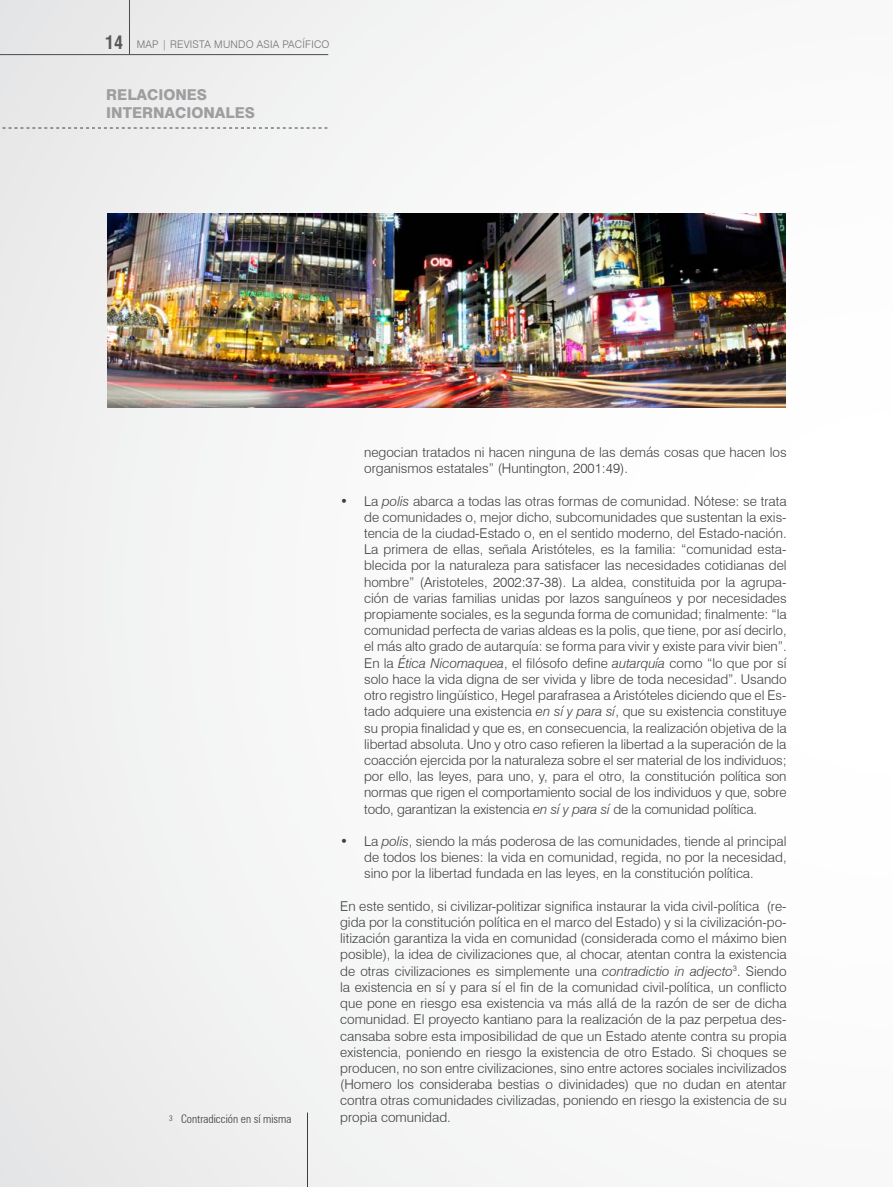
<style>
.page{position:relative;width:893px;height:1187px;background:#fff}
.page>*{position:absolute;margin:0;border:0;box-sizing:border-box;transform-origin:0 0}
.t1{font:800 15px/18px "Swiss 721 BT";color:#9c9e9f}
.t2{font:300 13.5px/16.2px "Swiss 721 BT";color:#3e3d40;text-align:justify}
.t3{font:300 condensed 11.7px "Zurich BT";color:#3e3d40}
.t4{font:300 10.5px "Swiss 721 BT";letter-spacing:.02em;color:#707172}
.s1{font-weight:700;font-stretch:condensed;font-size:18px;color:#58585a}
.s2{font-style:italic}
.s3{font-size:7.8px}
</style>
<div class="page">
<div style="left:0;top:0;width:893px;height:1186px;background:linear-gradient(to right,#ededee,#fff)"></div>
<hr style="left:0;top:54px;width:328px;height:1px;background:#4b4b4d">
<hr style="left:129px;top:0;width:1px;height:55px;background:#4b4b4d">
<hr style="left:307px;top:1112px;width:1px;height:74px;background:#3e3d40">
<img style="left:107px;top:213px;width:679px;height:194px">
<svg style="left:0;top:128px;width:327px;height:1px"></svg>
<p class="t4" style="left:105px;top:38px;width:226px"><span class="s1">14</span> MAP | REVISTA MUNDO ASIA PACÍFICO</p>
<p class="t1" style="left:106px;top:85px;width:150px">RELACIONES<br>INTERNACIONALES</p>
<p class="t2" style="left:364px;top:444px;width:424px">negocian tratados ni hacen ninguna de las demás cosas que hacen los organismos estatales” (Huntington, 2001:49).</p>
<p class="t2" style="left:364px;top:492px;width:424px;text-indent:-24px">• La <span class="s2">polis</span> abarca a todas las otras formas de comunidad. Nótese: se trata de comunidades o, mejor dicho, subcomunidades que sustentan la exis&shy;tencia de la ciudad-Estado o, en el sentido moderno, del Estado-nación.<br>La primera de ellas, señala Aristóteles, es la familia: “comunidad esta&shy;blecida por la naturaleza para satisfacer las necesidades cotidianas del hombre” (Aristoteles, 2002:37-38). La aldea, constituida por la agrupa&shy;ción de varias familias unidas por lazos sanguíneos y por necesidades propiamente sociales, es la segunda forma de comunidad; finalmente: “la comunidad perfecta de varias aldeas es la polis, que tiene, por así decirlo, el más alto grado de autarquía: se forma para vivir y existe para vivir bien”.<br>En la <span class="s2">Ética Nicomaquea</span>, el filósofo define <span class="s2">autarquía</span> como “lo que por sí solo hace la vida digna de ser vivida y libre de toda necesidad”. Usando otro registro lingüístico, Hegel parafrasea a Aristóteles diciendo que el Es&shy;tado adquiere una existencia <span class="s2">en sí y para sí</span>, que su existencia constituye su propia finalidad y que es, en consecuencia, la realización objetiva de la libertad absoluta. Uno y otro caso refieren la libertad a la superación de la coacción ejercida por la naturaleza sobre el ser material de los individuos; por ello, las leyes, para uno, y, para el otro, la constitución política son normas que rigen el comportamiento social de los individuos y que, sobre todo, garantizan la existencia <span class="s2">en sí y para sí</span> de la comunidad política.</p>
<p class="t2" style="left:364px;top:833px;width:424px;text-indent:-24px">• La <span class="s2">polis</span>, siendo la más poderosa de las comunidades, tiende al principal de todos los bienes: la vida en comunidad, regida, no por la necesidad, sino por la libertad fundada en las leyes, en la constitución política.</p>
<p class="t2" style="left:340px;top:897px;width:448px">En este sentido, si civilizar-politizar significa instaurar la vida civil-política (re&shy;gida por la constitución política en el marco del Estado) y si la civilización-po&shy;litización garantiza la vida en comunidad (considerada como el máximo bien posible), la idea de civilizaciones que, al chocar, atentan contra la existencia de otras civilizaciones es simplemente una <span class="s2">contradictio in adjecto</span><sup>3</sup>. Siendo la existencia en sí y para sí el fin de la comunidad civil-política, un conflicto que pone en riesgo esa existencia va más allá de la razón de ser de dicha comunidad. El proyecto kantiano para la realización de la paz perpetua des&shy;cansaba sobre esta imposibilidad de que un Estado atente contra su propia existencia, poniendo en riesgo la existencia de otro Estado. Si choques se producen, no son entre civilizaciones, sino entre actores sociales incivilizados (Homero los consideraba bestias o divinidades) que no dudan en atentar contra otras comunidades civilizadas, poniendo en riesgo la existencia de su</p>
<p class="t3" style="left:169px;top:1111px;width:124px"><span class="s3">3</span> Contradicción en sí misma</p>
<p class="t2" style="left:340px;top:1108px;width:112px">propia comunidad.</p>
</div>
